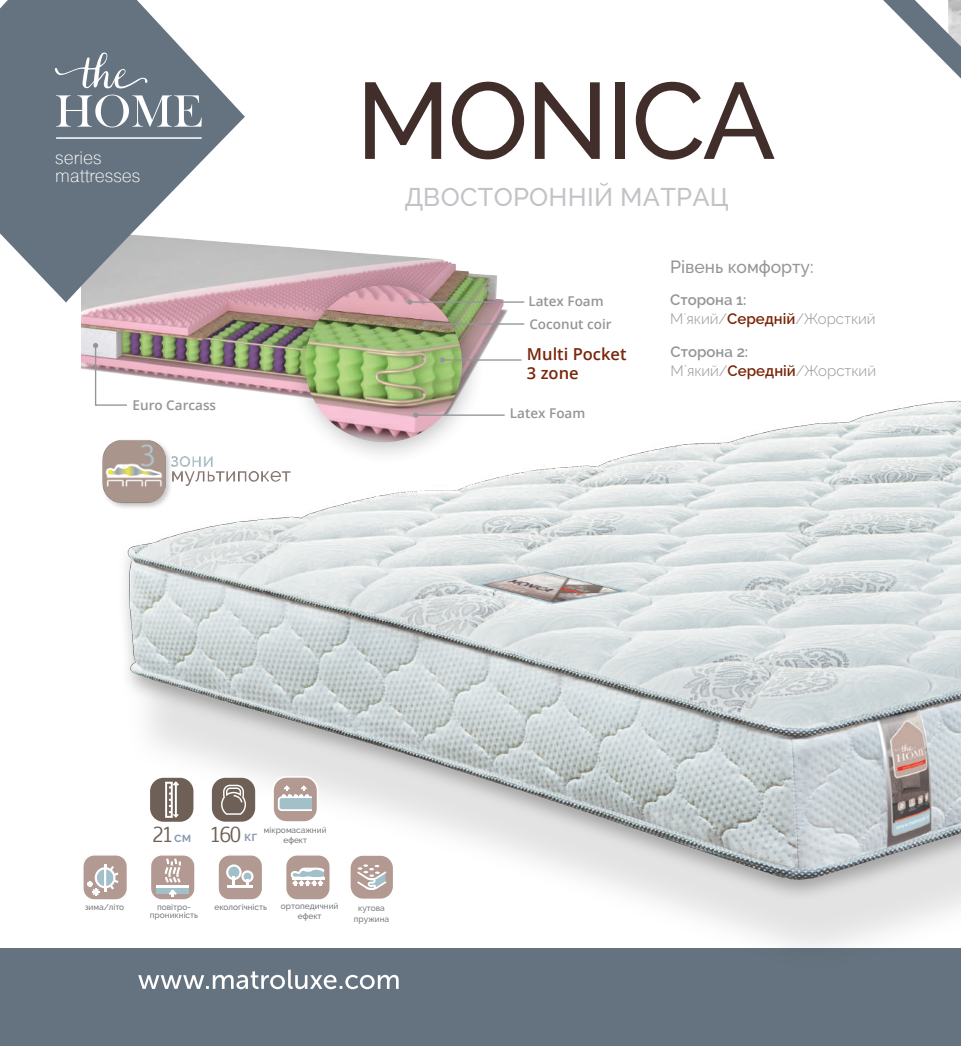
<style>
.page{position:relative;width:961px;height:1046px;background:#fff}
.page>*{position:absolute;margin:0;border:0;box-sizing:border-box;transform-origin:0 0}
.t1{font:500 108px "Raleway";letter-spacing:-.025em;color:#412e2b}
.t2{font:500 25.5px "Raleway";letter-spacing:.01em;color:#c2c3c6}
.t3{font:19.8px "Euphemia CAS";color:#6e6057}
.t4{font:18px/18px "Pragmatica Light C";color:#fff}
.t5{font:500 17.55px "Raleway";color:#939598}
.t6{font:600 16.5px/18.9px "Open Sans";color:#7a250a}
.t7{font:300 15px/18.9px "Raleway";color:#939598}
.t8{font:600 13.5px "Open Sans";color:#939598}
.t9{font:500 8.55px/10.2px "Raleway";color:#76787b;text-align:center}
.s1{font-weight:600}
.s2{font-weight:600;color:#7a250a}
.s3{font-family:"Raleway";font-weight:600;font-size:13.95px;color:#8b9ab4}
</style>
<div class="page">
<div style="left:0;top:948px;width:961px;height:98px;background:#657380"></div>
<svg style="left:883px;top:0;width:78px;height:79px"></svg>
<img style="left:125px;top:400px;width:836px;height:590px">
<svg style="left:150px;top:854px;width:46px;height:47px"></svg>
<svg style="left:217px;top:854px;width:46px;height:47px"></svg>
<hr style="left:228px;top:886px;width:25px;height:2px;background:#fff">
<svg style="left:83px;top:854px;width:45px;height:47px"></svg>
<svg style="left:285px;top:854px;width:46px;height:47px"></svg>
<svg style="left:349px;top:854px;width:45px;height:46px"></svg>
<div style="left:150px;top:778px;width:43px;height:44px;background:#6e6057;border-radius:14px"></div>
<div style="left:165px;top:782px;width:8px;height:36px;border:2px solid #fff"></div>
<svg style="left:169px;top:781px;width:10px;height:37px"></svg>
<div style="left:212px;top:778px;width:43px;height:44px;background:#6e6057;border-radius:14px"></div>
<svg style="left:221px;top:785px;width:25px;height:30px"></svg>
<svg style="left:272px;top:776px;width:46px;height:47px"></svg>
<img style="left:82px;top:243px;width:447px;height:210px">
<div style="left:287px;top:267px;width:198px;height:198px;background:#231f20;opacity:.31"></div>
<img style="left:305px;top:285px;width:157px;height:157px;border-radius:78px">
<svg style="left:93px;top:343px;width:35px;height:63px"></svg>
<hr style="left:410px;top:301px;width:114px;height:2px;background:#939598">
<svg style="left:407px;top:299px;width:5px;height:6px"></svg>
<hr style="left:425px;top:323px;width:99px;height:2px;background:#939598">
<svg style="left:423px;top:321px;width:5px;height:6px"></svg>
<hr style="left:416px;top:414px;width:89px;height:2px;background:#939598">
<svg style="left:413px;top:413px;width:5px;height:5px"></svg>
<hr style="left:442px;top:359px;width:79px;height:2px;background:#939598">
<svg style="left:440px;top:357px;width:5px;height:6px"></svg>
<img style="left:92px;top:436px;width:211px;height:75px">
<svg style="left:0;top:0;width:245px;height:304px;fill:#657380"></svg>
<svg style="left:55px;top:52px;width:93px;height:37px;background:#7b8792"></svg>
<svg style="left:56px;top:95px;width:146px;height:32px"></svg>
<hr style="left:56px;top:137px;width:146px;height:2px;background:#fff">
<h3 class="t4" style="left:55px;top:149px;width:87px">series mattresses</h3>
<h3 class="t8" style="left:133px;top:396px;width:85px">Euro Carcass</h3>
<h1 class="t1" style="left:356px;top:58px;width:421px">MONICA</h1>
<h2 class="t2" style="left:405px;top:182px;width:325px">ДВОСТОРОННІЙ МАТРАЦ</h2>
<h3 class="t8" style="left:528px;top:291px;width:77px">Latex Foam</h3>
<h3 class="t8" style="left:529px;top:315px;width:84px">Coconut coir</h3>
<h3 class="t6" style="left:527px;top:344px;width:101px">Multi Pocket<br>3 zone</h3>
<h3 class="t8" style="left:510px;top:404px;width:77px">Latex Foam</h3>
<h3 class="t5" style="left:670px;top:256px;width:145px">Рівень комфорту:</h3>
<h3 class="t7" style="left:670px;top:291px;width:207px"><span class="s1">Сторона 1:<br></span>М`який/<span class="s2">Середній</span>/Жорсткий</h3>
<h3 class="t7" style="left:671px;top:342px;width:207px"><span class="s1">Сторона 2:<br></span>М`який/<span class="s2">Середній</span>/Жорсткий</h3>
<h3 class="t3" style="left:152px;top:820px;width:107px">21<span class="s3">см</span> 160 <span class="s3">кг</span></h3>
<p class="t9" style="left:264px;top:825px;width:64px">мікромасажний ефект</p>
<p class="t9" style="left:85px;top:902px;width:41px">зима/літо</p>
<p class="t9" style="left:281px;top:901px;width:59px">ортопедичний ефект</p>
<p class="t9" style="left:150px;top:903px;width:50px;line-height:7.9px">повітро&shy;проникність</p>
<p class="t9" style="left:214px;top:902px;width:54px">екологічність</p>
<p class="t9" style="left:354px;top:903px;width:37px">кутова пружина</p>
</div>
